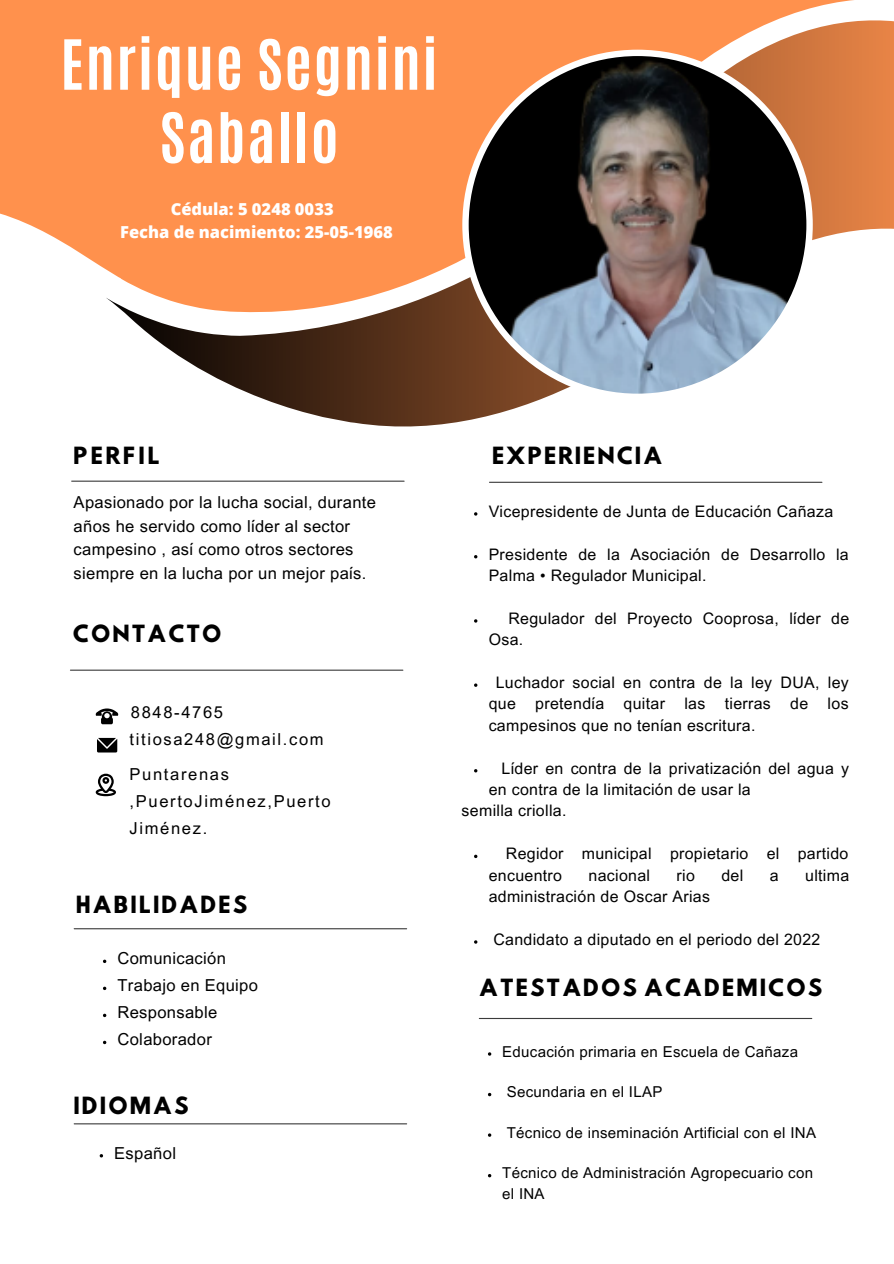
<style>
.page{position:relative;width:894px;height:1264px;background:#fff}
.page>*{position:absolute;margin:0;border:0;box-sizing:border-box;transform-origin:0 0}
.t1{font:700 58.65px/73.2px "Antonio";letter-spacing:.03em;color:#fff;text-align:center}
.t2{font:21px "Hussar Bd";letter-spacing:.065em;color:#000}
.t3{font:16.5px/23.7px "Arial MT Pro";letter-spacing:.02em;color:#000}
.t4{font:16.5px/27px "Arial MT Pro";letter-spacing:.1em;color:#000}
.t5{font:800 16.5px "Open Sans";color:#fff}
.t6{font:15.9px/21.5px "Arial MT Pro";letter-spacing:.02em;color:#000}
.t7{font:15px/20.2px "Arial MT Pro";letter-spacing:.02em;color:#000}
</style>
<div class="page">
<svg style="left:97px;top:738px;width:20px;height:14px"></svg>
<svg style="left:96px;top:708px;width:22px;height:16px"></svg>
<svg style="left:96px;top:773px;width:20px;height:23px"></svg>
<svg style="left:0;top:0;width:106px;height:270px;background:#ff9d61"></svg>
<svg style="left:106px;top:0;width:787px;height:427px;fill:#ff914d"></svg>
<svg style="left:462px;top:50px;width:350px;height:350px;background:#6b5f5a"></svg>
<hr style="left:72px;top:480px;width:332px;height:2px;background:#3b3b3b">
<hr style="left:70px;top:669px;width:333px;height:1px;background:#3b3b3b">
<hr style="left:74px;top:928px;width:332px;height:1px;background:#3b3b3b">
<hr style="left:74px;top:1123px;width:332px;height:1px;background:#3b3b3b">
<hr style="left:489px;top:482px;width:332px;height:1px;background:#3b3b3b">
<hr style="left:479px;top:1017px;width:332px;height:2px;background:#3b3b3b">
<svg style="left:103px;top:959px;width:3px;height:4px"></svg>
<svg style="left:474px;top:683px;width:3px;height:4px"></svg>
<p class="t1" style="left:60px;top:28px;width:378px">Enrique Segnini<br>Saballo</p>
<p class="t5" style="left:171px;top:197px;width:164px">Cédula: 5 0248 0033</p>
<p class="t5" style="left:120px;top:220px;width:274px">Fecha de nacimiento: 25-05-1968</p>
<p class="t2" style="left:73px;top:445px;width:88px">PERFIL</p>
<p class="t2" style="left:491px;top:445px;width:172px">EXPERIENCIA</p>
<p class="t3" style="left:74px;top:492px;width:304px">Apasionado por la lucha social, durante años he servido como líder al sector campesino , así como otros sectores siempre en la lucha por un mejor país.</p>
<p class="t6" style="left:488px;top:502px;width:346px">Vicepresidente de Junta de Educación Cañaza</p>
<p class="t6" style="left:488px;top:545px;width:361px">Presidente de la Asociación de Desarrollo la<br>Palma • Regulador Municipal.</p>
<p class="t6" style="left:488px;top:609px;width:362px;text-indent:20px">Regulador del Proyecto Cooprosa, líder de<br>Osa.</p>
<p class="t6" style="left:488px;top:673px;width:361px;text-align:justify;text-indent:7px">Luchador social en contra de la ley DUA, ley que pretendía quitar las tierras de los campesinos que no tenían escritura.</p>
<p class="t6" style="left:488px;top:759px;width:362px;text-indent:13px">Líder en contra de la privatización del agua y en contra de la limitación de usar la</p>
<p class="t2" style="left:72px;top:623px;width:151px">CONTACTO</p>
<p class="t4" style="left:131px;top:701px;width:94px">8848-4765</p>
<p class="t4" style="left:130px;top:727px;width:195px">titiosa248@gmail.com</p>
<p class="t4" style="left:130px;top:762px;width:202px">Puntarenas ,PuertoJiménez,Puerto<br>Jiménez.</p>
<p class="t6" style="left:461px;top:802px;width:106px">semilla criolla.</p>
<p class="t2" style="left:76px;top:894px;width:173px">HABILIDADES</p>
<p class="t3" style="left:117px;top:948px;width:110px">Comunicación</p>
<p class="t3" style="left:117px;top:975px;width:142px">Trabajo en Equipo</p>
<p class="t3" style="left:117px;top:1002px;width:101px">Responsable</p>
<p class="t3" style="left:117px;top:1029px;width:96px">Colaborador</p>
<p class="t2" style="left:73px;top:1094px;width:117px">IDIOMAS</p>
<p class="t3" style="left:114px;top:1142px;width:63px">Español</p>
<p class="t6" style="left:488px;top:844px;width:361px;text-indent:17px">Regidor municipal propietario el partido encuentro</p>
<p class="t6" style="left:588px;top:866px;width:63px">nacional</p>
<p class="t6" style="left:676px;top:866px;width:20px">rio</p>
<p class="t6" style="left:721px;top:866px;width:23px">del</p>
<p class="t6" style="left:769px;top:866px;width:10px">a</p>
<p class="t6" style="left:805px;top:866px;width:46px">ultima</p>
<p class="t6" style="left:488px;top:887px;width:223px">administración de Oscar Arias</p>
<p class="t6" style="left:493px;top:930px;width:328px">Candidato a diputado en el periodo del 2022</p>
<p class="t2" style="left:478px;top:976px;width:345px">ATESTADOS ACADEMICOS</p>
<p class="t7" style="left:502px;top:1043px;width:297px">Educación primaria en Escuela de Cañaza</p>
<p class="t7" style="left:506px;top:1083px;width:157px">Secundaria en el ILAP</p>
<p class="t7" style="left:506px;top:1124px;width:311px">Técnico de inseminación Artificial con el INA</p>
<p class="t7" style="left:502px;top:1164px;width:312px">Técnico de Administración Agropecuario con el INA</p>
</div>
